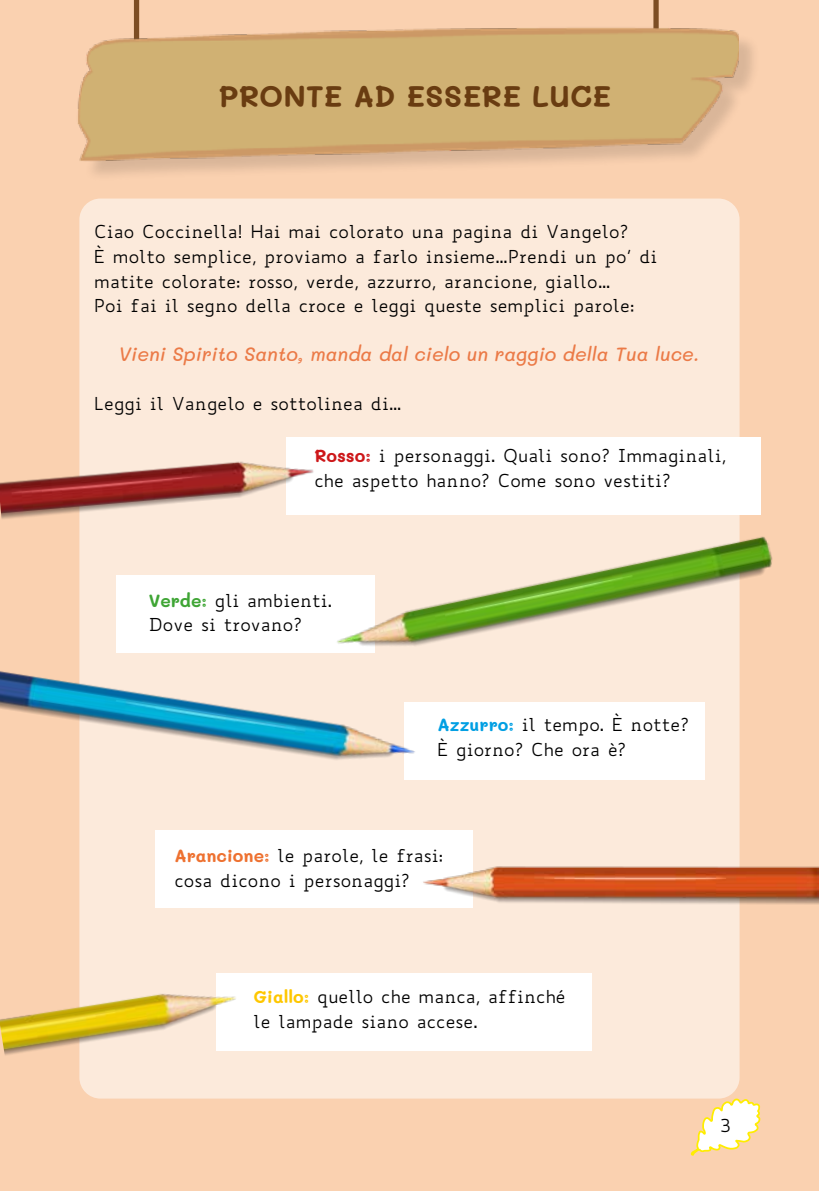
<style>
.page{position:relative;width:819px;height:1191px;background:#fff}
.page>*{position:absolute;margin:0;border:0;box-sizing:border-box;transform-origin:0 0}
.t1{font:700 29.75px "Mali";color:#693c11}
.t2{font:italic 500 19.25px "Mali";color:#eb7a47}
.t3{font:17.5px/24.5px "Biancoenero";color:#000}
.s1{font-family:"Mali";font-weight:700;color:#cd1719}
.s2{font-family:"Mali";font-weight:700;color:#3fa535}
.s3{font-family:"Mali";font-weight:700;color:#009fe3}
.s4{font-family:"Mali";font-weight:700;color:#ee7130}
.s5{font-family:"Mali";font-weight:700;color:#fec700}
</style>
<div class="page">
<div style="left:1px;top:0;width:818px;height:1191px;background:#fad1b0"></div>
<div style="left:81px;top:30px;width:679px;height:152px;background:#000;opacity:.13"></div>
<img style="left:77px;top:0;width:661px;height:182px">
<div style="left:79px;top:198px;width:660px;height:900px;background:#fceadb;border-radius:21px"></div>
<svg style="left:689px;top:1097px;width:72px;height:59px"></svg>
<img style="left:0;top:23px;width:1px;height:103px">
<div style="left:155px;top:830px;width:318px;height:77px;background:#fff"></div>
<div style="left:216px;top:973px;width:376px;height:77px;background:#fff"></div>
<div style="left:404px;top:702px;width:300px;height:78px;background:#fff"></div>
<div style="left:117px;top:575px;width:258px;height:78px;background:#fff"></div>
<div style="left:286px;top:438px;width:474px;height:77px;background:#fff"></div>
<img style="left:0;top:437px;width:326px;height:116px">
<img style="left:0;top:958px;width:251px;height:120px">
<img style="left:0;top:637px;width:415px;height:155px">
<img style="left:321px;top:513px;width:452px;height:183px">
<img style="left:414px;top:843px;width:405px;height:89px">
<h1 class="t1" style="left:218px;top:79px;width:394px">PRONTE AD ESSERE LUCE</h1>
<p class="t3" style="left:94px;top:219px;width:564px">Ciao Coccinella! Hai mai colorato una pagina di Vangelo?<br>È molto semplice, proviamo a farlo insieme…Prendi un po’ di matite colorate: rosso, verde, azzurro, arancione, giallo…<br>Poi fai il segno della croce e leggi queste semplici parole:</p>
<p class="t2" style="left:118px;top:343px;width:582px">Vieni Spirito Santo, manda dal cielo un raggio della Tua luce.</p>
<p class="t3" style="left:94px;top:391px;width:309px">Leggi il Vangelo e sottolinea di…</p>
<p class="t3" style="left:314px;top:443px;width:413px"><span class="s1">Rosso:</span> i personaggi. Quali sono? Immaginali, che aspetto hanno? Come sono vestiti?</p>
<p class="t3" style="left:149px;top:588px;width:185px"><span class="s2">Verde:</span> gli ambienti.<br>Dove si trovano?</p>
<p class="t3" style="left:437px;top:712px;width:253px"><span class="s3">Azzurro:</span> il tempo. È notte?<br>È giorno? Che ora è?</p>
<p class="t3" style="left:174px;top:843px;width:270px"><span class="s4">Arancione:</span> le parole, le frasi: cosa dicono i personaggi?</p>
<p class="t3" style="left:253px;top:984px;width:313px"><span class="s5">Giallo:</span> quello che manca, affinché le lampade siano accese.</p>
<p class="t3" style="left:720px;top:1113px;width:12px">3</p>
</div>
